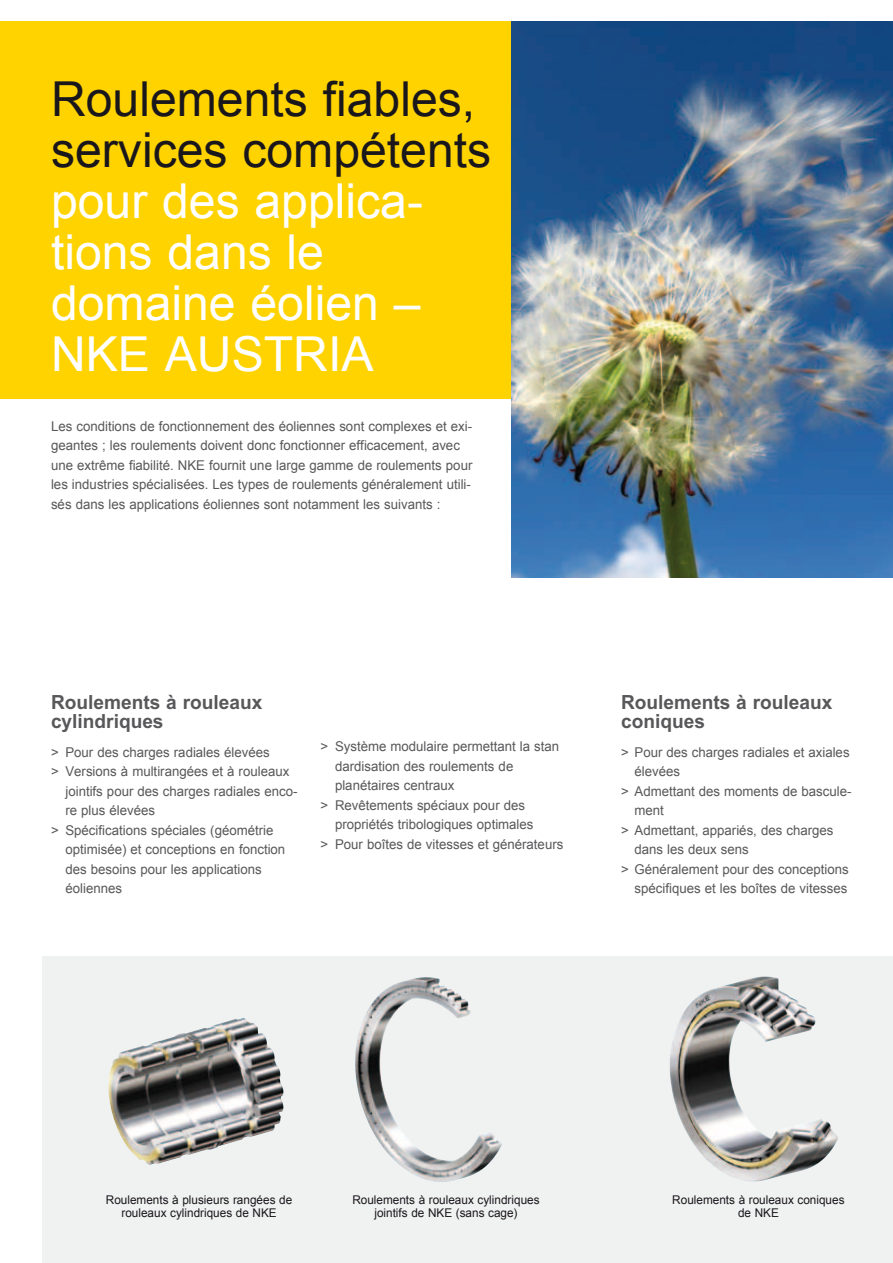
<style>
.page{position:relative;width:893px;height:1263px;background:#fff}
.page>*{position:absolute;margin:0;border:0;box-sizing:border-box;transform-origin:0 0}
.t1{font:48.15px/50.8px "Arial";color:#fff}
.t2{font:48.15px/50.8px "Arial";color:#1a171c}
.t3{font:700 19.5px/19.5px "Arial";color:#58585a}
.t4{font:13.5px/19.5px "Arial";color:#58585a}
.t5{font:12px/13.5px "Arial";color:#1a171c;text-align:center}
</style>
<div class="page">
<div style="left:0;top:213px;width:612px;height:186px;background:#ffd300"></div>
<div style="left:43px;top:957px;width:850px;height:306px;background:#f0f1f1"></div>
<div style="left:0;top:21px;width:893px;height:338px;background:#ffd300"></div>
<img style="left:108px;top:1018px;width:167px;height:147px">
<img style="left:355px;top:978px;width:147px;height:204px">
<img style="left:670px;top:976px;width:168px;height:206px">
<img style="left:511px;top:21px;width:382px;height:556px">
<h1 class="t2" style="left:51px;top:75px;width:442px">Roulements fiables, services compétents</h1>
<h1 class="t1" style="left:51px;top:176px;width:374px">pour des applica&shy;tions dans le domaine éolien –<br>NKE AUSTRIA</h1>
<p class="t4" style="left:51px;top:416px;width:423px">Les conditions de fonctionnement des éoliennes sont complexes et exi&shy;geantes ; les roulements doivent donc fonctionner efficacement, avec une extrême fiabilité. NKE fournit une large gamme de roulements pour les industries spécialisées. Les types de roulements généralement utili&shy;sés dans les applications éoliennes sont notamment les suivants :</p>
<h2 class="t3" style="left:51px;top:692px;width:213px">Roulements à rouleaux cylindriques</h2>
<p class="t4" style="left:51px;top:742px;width:220px">&gt; Pour des charges radiales élevées</p>
<p class="t4" style="left:51px;top:762px;width:240px">&gt; Versions à multirangées et à rouleaux</p>
<p class="t4" style="left:65px;top:781px;width:234px">jointifs pour des charges radiales enco-</p>
<p class="t4" style="left:65px;top:801px;width:91px">re plus élevées</p>
<p class="t4" style="left:51px;top:820px;width:224px">&gt; Spécifications spéciales (géométrie</p>
<p class="t4" style="left:65px;top:840px;width:221px">optimisée) et conceptions en fonction</p>
<p class="t4" style="left:65px;top:859px;width:198px">des besoins pour les applications</p>
<p class="t4" style="left:65px;top:879px;width:58px">éoliennes</p>
<p class="t4" style="left:321px;top:737px;width:240px">&gt; Système modulaire permettant la stan</p>
<p class="t4" style="left:335px;top:756px;width:180px">dardisation des roulements de</p>
<p class="t4" style="left:335px;top:776px;width:121px">planétaires centraux</p>
<p class="t4" style="left:321px;top:795px;width:206px">&gt; Revêtements spéciaux pour des</p>
<p class="t4" style="left:335px;top:815px;width:200px">propriétés tribologiques optimales</p>
<p class="t4" style="left:321px;top:834px;width:244px">&gt; Pour boîtes de vitesses et générateurs</p>
<h2 class="t3" style="left:621px;top:692px;width:213px">Roulements à rouleaux coniques</h2>
<p class="t4" style="left:621px;top:742px;width:230px">&gt; Pour des charges radiales et axiales</p>
<p class="t4" style="left:634px;top:762px;width:47px">élevées</p>
<p class="t4" style="left:621px;top:781px;width:232px">&gt; Admettant des moments de bascule-</p>
<p class="t4" style="left:634px;top:801px;width:31px">ment</p>
<p class="t4" style="left:621px;top:820px;width:214px">&gt; Admettant, appariés, des charges</p>
<p class="t4" style="left:634px;top:840px;width:116px">dans les deux sens</p>
<p class="t4" style="left:621px;top:859px;width:229px">&gt; Généralement pour des conceptions</p>
<p class="t4" style="left:634px;top:879px;width:214px">spécifiques et les boîtes de vitesses</p>
<p class="t5" style="left:106px;top:1193px;width:188px">Roulements à plusieurs rangées de rouleaux cylindriques de NKE</p>
<p class="t5" style="left:352px;top:1193px;width:189px">Roulements à rouleaux cylindriques jointifs de NKE (sans cage)</p>
<p class="t5" style="left:672px;top:1193px;width:174px">Roulements à rouleaux coniques de NKE</p>
</div>
